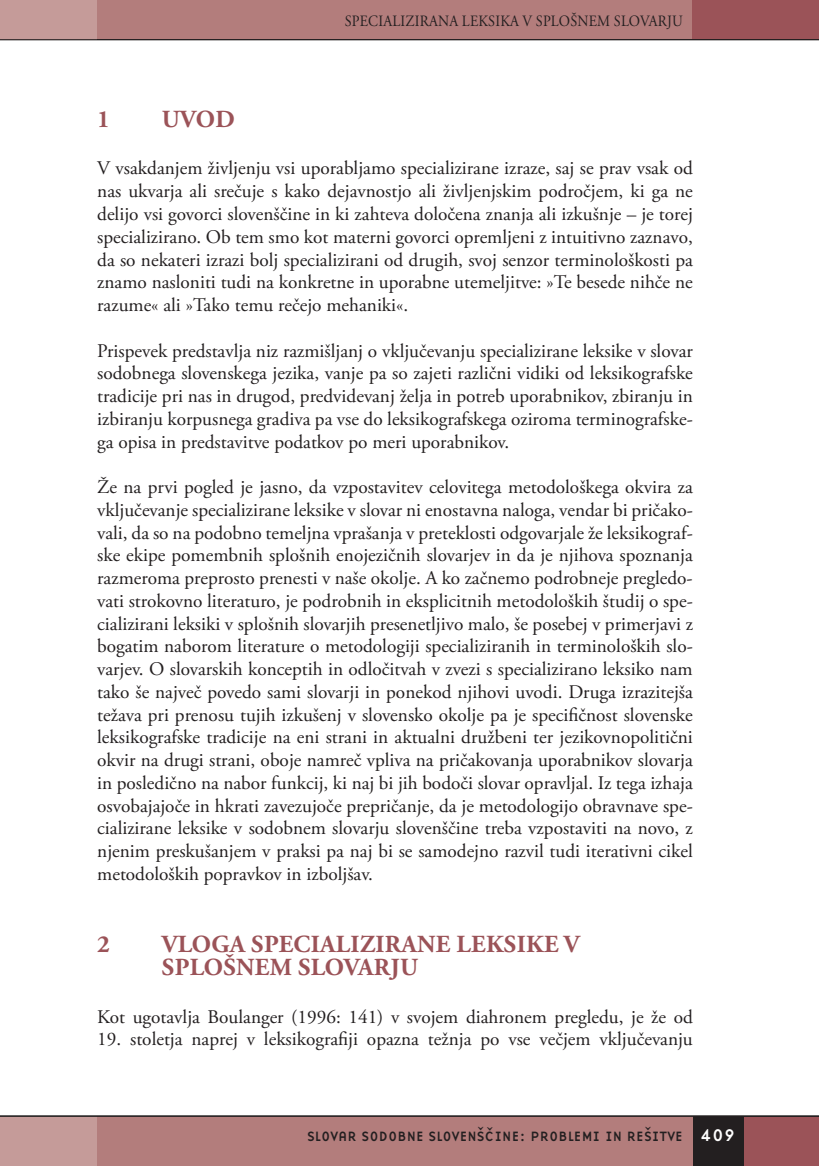
<style>
.page{position:relative;width:819px;height:1166px;background:#fff}
.page>*{position:absolute;margin:0;border:0;box-sizing:border-box;transform-origin:0 0}
.t1{font:700 24.5px/22.8px "Adobe Garamond Pro";letter-spacing:.015em;color:#9b5358}
.t2{font:19.25px/22.8px "Adobe Garamond Pro";letter-spacing:-.02em;color:#231f20;text-align:justify}
.t3{font:19.25px "Adobe Garamond Pro";color:#231f20}
.t4{font:15.75px "Adobe Garamond Pro";letter-spacing:.015em;color:#231f20;scale:.9 1}
.t5{font:14px "Base Nine";color:#231f20}
.s1{font-size:17.5px;color:#fff}
</style>
<div class="page">
<div style="left:97px;top:0;width:596px;height:40px;background:#b37d7c"></div>
<div style="left:743px;top:1116px;width:75px;height:50px;background:#9b5358"></div>
<div style="left:692px;top:1116px;width:51px;height:50px;background:#231f20"></div>
<div style="left:692px;top:0;width:124px;height:40px;background:#9b5358"></div>
<div style="left:97px;top:1116px;width:595px;height:50px;background:#b37d7c"></div>
<div style="left:0;top:1116px;width:97px;height:50px;background:#c59b99"></div>
<div style="left:0;top:0;width:97px;height:40px;background:#c59b99"></div>
<hr style="left:0;top:39px;width:818px;height:1px;background:#231f20">
<hr style="left:0;top:1116px;width:818px;height:1px;background:#231f20">
<p class="t4" style="left:345px;top:11px;width:377px">SPECIALIZIRANA LEKSIKA V SPLOŠNEM SLOVARJU</p>
<p class="t1" style="left:97px;top:108px;width:14px">1</p>
<p class="t1" style="left:162px;top:108px;width:75px">UVOD</p>
<p class="t2" style="left:97px;top:158px;width:597px">V vsakdanjem življenju vsi uporabljamo specializirane izraze, saj se prav vsak od nas ukvarja ali srečuje s kako dejavnostjo ali življenjskim področjem, ki ga ne delijo vsi govorci slovenščine in ki zahteva določena znanja ali izkušnje – je torej specializirano. Ob tem smo kot materni govorci opremljeni z intuitivno zaznavo, da so nekateri izrazi bolj specializirani od drugih, svoj senzor terminološkosti pa znamo nasloniti tudi na konkretne in uporabne utemeljitve: »Te besede nihče ne razume« ali »Tako temu rečejo mehaniki«.</p>
<p class="t2" style="left:97px;top:340px;width:597px">Prispevek predstavlja niz razmišljanj o vključevanju specializirane leksike v slovar sodobnega slovenskega jezika, vanje pa so zajeti različni vidiki od leksikografske tradicije pri nas in drugod, predvidevanj želja in potreb uporabnikov, zbiranju in izbiranju korpusnega gradiva pa vse do leksikografskega oziroma terminografske&shy;ga opisa in predstavitve podatkov po meri uporabnikov.</p>
<p class="t2" style="left:97px;top:476px;width:597px">Že na prvi pogled je jasno, da vzpostavitev celovitega metodološkega okvira za vključevanje specializirane leksike v slovar ni enostavna naloga, vendar bi pričako&shy;vali, da so na podobno temeljna vprašanja v preteklosti odgovarjale že leksikograf&shy;ske ekipe pomembnih splošnih enojezičnih slovarjev in da je njihova spoznanja razmeroma preprosto prenesti v naše okolje. A ko začnemo podrobneje pregledo&shy;vati strokovno literaturo, je podrobnih in eksplicitnih metodoloških študij o spe&shy;cializirani leksiki v splošnih slovarjih presenetljivo malo, še posebej v primerjavi z bogatim naborom literature o metodologiji specializiranih in terminoloških slo&shy;varjev. O slovarskih konceptih in odločitvah v zvezi s specializirano leksiko nam tako še največ povedo sami slovarji in ponekod njihovi uvodi. Druga izrazitejša težava pri prenosu tujih izkušenj v slovensko okolje pa je specifičnost slovenske leksikografske tradicije na eni strani in aktualni družbeni ter jezikovnopolitični okvir na drugi strani, oboje namreč vpliva na pričakovanja uporabnikov slovarja in posledično na nabor funkcij, ki naj bi jih bodoči slovar opravljal. Iz tega izhaja osvobajajoče in hkrati zavezujoče prepričanje, da je metodologijo obravnave spe&shy;cializirane leksike v sodobnem slovarju slovenščine treba vzpostaviti na novo, z njenim preskušanjem v praksi pa naj bi se samodejno razvil tudi iterativni cikel metodoloških popravkov in izboljšav.</p>
<p class="t1" style="left:97px;top:933px;width:14px">2</p>
<p class="t1" style="left:162px;top:933px;width:419px">VLOGA SPECIALIZIRANE LEKSIKE V<br>SPLOŠNEM SLOVARJU</p>
<p class="t3" style="left:97px;top:1005px;width:597px">Kot ugotavlja Boulanger (1996: 141) v svojem diahronem pregledu, je že od</p>
<p class="t2" style="left:97px;top:1028px;width:597px">19. stoletja naprej v leksikografiji opazna težnja po vse večjem vključevanju</p>
<p class="t5" style="left:307px;top:1126px;width:430px">SLOVAR SODOBNE SLOVENŠCˇINE: PROBLEMI IN REŠITVE <span class="s1">409</span></p>
</div>
